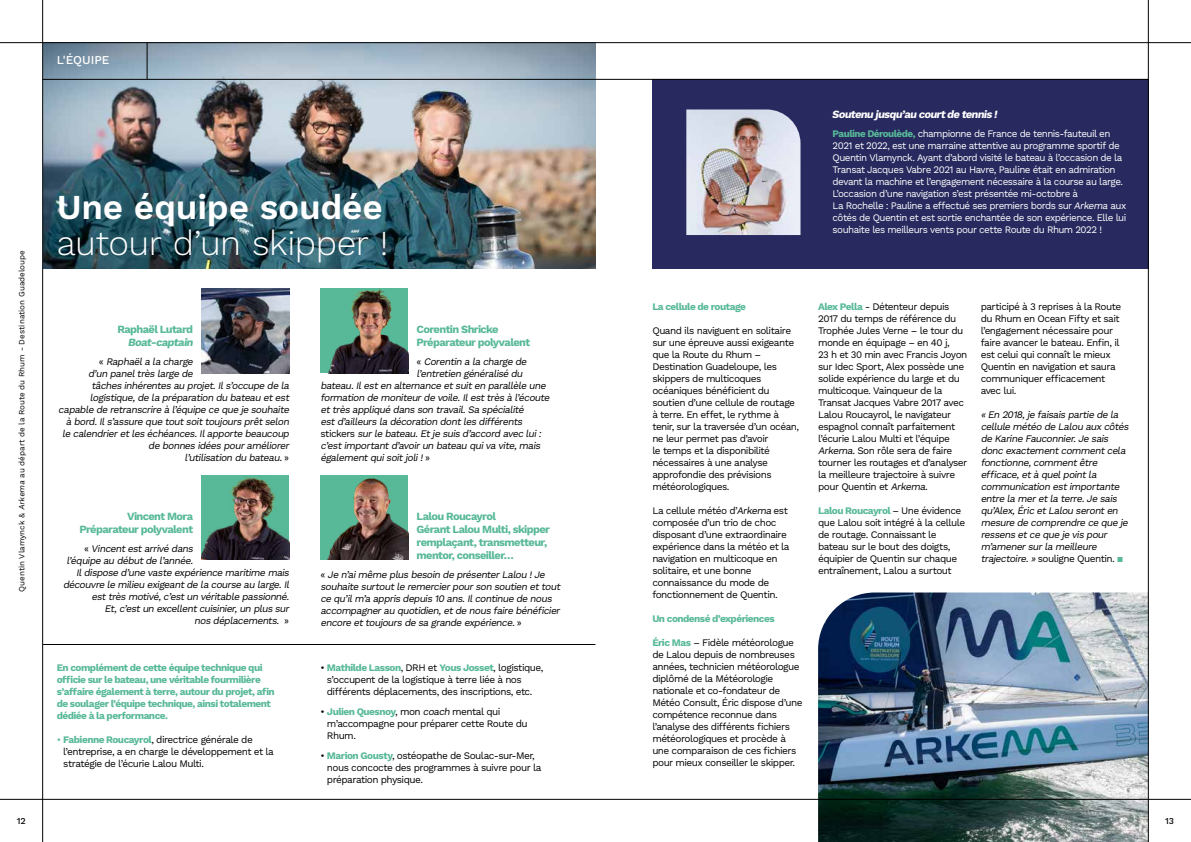
<style>
.page{position:relative;width:1191px;height:842px;background:#fff}
.page>*{position:absolute;margin:0;border:0;box-sizing:border-box;transform-origin:0 0}
.t1{font:300 35px "Work Sans";letter-spacing:-.015em;color:#fff}
.t2{font:600 35px "Work Sans";letter-spacing:-.005em;color:#fff}
.t3{font:500 12px "Work Sans";color:#fff}
.t4{font:700 11px/13px "Work Sans";letter-spacing:-.055em;color:#58b998}
.t5{font:italic 700 11px "Work Sans";color:#fff}
.t6{font:italic 700 11px "Work Sans";color:#58b998}
.t7{font:10px/12px "Work Sans";letter-spacing:-.055em;color:#000}
.t8{font:italic 10px/12px "Work Sans";letter-spacing:-.06em;color:#000}
.t9{font:10px/12px "Work Sans";letter-spacing:-.055em;color:#fff}
.t10{font:700 10px/12px "Work Sans";letter-spacing:-.05em;color:#58b998}
.t11{font:500 9px "Work Sans";color:#000}
.t12{font:8px "Work Sans";color:#000}
.s1{font-style:italic}
.s2{font-style:normal}
.s3{color:#58b998}
.s4{font-weight:700;color:#58b998}
.s5{font-style:normal;color:#58b998}
</style>
<div class="page">
<img style="left:43px;top:43px;width:552px;height:226px">
<img style="left:202px;top:288px;width:87px;height:85px">
<img style="left:320px;top:288px;width:88px;height:85px">
<img style="left:202px;top:475px;width:87px;height:85px">
<img style="left:320px;top:475px;width:88px;height:85px">
<div style="left:652px;top:79px;width:496px;height:190px;background:#282a5f"></div>
<img style="left:686px;top:109px;width:114px;height:126px">
<img style="left:818px;top:592px;width:330px;height:250px">
<hr style="left:42px;top:0;width:1px;height:842px;background:#000">
<hr style="left:1148px;top:0;width:1px;height:842px;background:#000">
<hr style="left:0;top:799px;width:1191px;height:1px;background:#000">
<hr style="left:0;top:42px;width:1191px;height:1px;background:#000">
<hr style="left:147px;top:43px;width:1px;height:36px;background:#000">
<hr style="left:43px;top:79px;width:1105px;height:1px;background:#000">
<hr style="left:43px;top:644px;width:552px;height:1px;background:#000">
<p class="t3" style="left:57px;top:53px;width:54px">L'ÉQUIPE</p>
<p class="t12" style="left:17px;top:592px;width:343px;rotate:-90deg">Quentin Vlamynck &amp; <span class="s1">Arkema</span> au départ de la Route du Rhum - Destination Guadeloupe</p>
<h1 class="t2" style="left:57px;top:186px;width:327px">Une équipe soudée</h1>
<h1 class="t1" style="left:57px;top:222px;width:333px">autour d’un skipper !</h1>
<p class="t4" style="left:117px;top:324px;width:77px">Raphaël Lutard</p>
<p class="t6" style="left:128px;top:336px;width:69px">Boat-captain</p>
<p class="t8" style="left:99px;top:356px;width:98px"><span class="s2">«</span> Raphaëla la charge</p>
<p class="t8" style="left:88px;top:368px;width:109px">d’un paneltrèslarge de</p>
<p class="t8" style="left:91px;top:380px;width:201px">tâchesinhérentesau projet.Ils’occupe de la</p>
<p class="t8" style="left:90px;top:392px;width:203px">logistique,de la préparation du bateau etest</p>
<p class="t8" style="left:58px;top:404px;width:234px">capable de retranscrire à l’équipe ce que je souhaite</p>
<p class="t8" style="left:66px;top:416px;width:227px">à bord.Ils’assure que toutsoittoujoursprêtselon</p>
<p class="t8" style="left:62px;top:428px;width:230px">le calendrieretleséchéances.Ilapporte beaucoup</p>
<p class="t8" style="left:148px;top:440px;width:144px">de bonnesidéespouraméliorer</p>
<p class="t8" style="left:185px;top:452px;width:106px">l’utilisation du bateau.<span class="s2">»</span></p>
<p class="t4" style="left:79px;top:510px;width:115px;text-align:right">Vincent Mora<br>Préparateur polyvalent</p>
<p class="t8" style="left:84px;top:543px;width:113px"><span class="s2">«</span> Vincentestarrivé dans</p>
<p class="t8" style="left:67px;top:555px;width:130px">l’équipe au débutde l’année.</p>
<p class="t8" style="left:76px;top:567px;width:216px">Ildispose d’une vaste expérience maritime mais</p>
<p class="t8" style="left:63px;top:579px;width:230px">découvre le milieu exigeantde la course au large.Il</p>
<p class="t8" style="left:91px;top:591px;width:201px">esttrèsmotivé,c’estun véritable passionné.</p>
<p class="t8" style="left:104px;top:603px;width:188px">Et,c’estun excellentcuisinier,un plussur</p>
<p class="t8" style="left:194px;top:615px;width:96px">nosdéplacements. <span class="s2">»</span></p>
<p class="t10" style="left:57px;top:662px;width:220px">En complément de cette équipe technique qui officie sur le bateau, une véritable fourmilière s’affaire également à terre, autour du projet, afin de soulager l’équipe technique, ainsi totalement dédiée à la performance.</p>
<p class="t7" style="left:63px;top:734px;width:212px;text-indent:-7px"><span class="s3">•</span> <span class="s4">Fabienne Roucayrol</span>, directrice générale de l’entreprise, a en charge le développement et la stratégie de l’écurie Lalou Multi.</p>
<p class="t4" style="left:416px;top:324px;width:115px">Corentin Shricke<br>Préparateur polyvalent</p>
<p class="t8" style="left:416px;top:356px;width:114px"><span class="s2">«</span> Corentin a la charge de</p>
<p class="t8" style="left:416px;top:368px;width:110px">l’entretien généralisé du</p>
<p class="t8" style="left:320px;top:380px;width:229px">bateau.Ilesten alternance etsuiten parallèle une</p>
<p class="t8" style="left:320px;top:392px;width:233px">formation de moniteurde voile.Ilesttrèsà l’écoute</p>
<p class="t8" style="left:320px;top:404px;width:207px">ettrèsappliqué dansson travail.Sa spécialité</p>
<p class="t8" style="left:320px;top:416px;width:205px">estd’ailleursla décoration dontlesdifférents</p>
<p class="t8" style="left:320px;top:428px;width:225px"><span class="s2">s t i c ke r s</span> surle bateau.Etje suisd’accord avec lui:</p>
<p class="t8" style="left:320px;top:440px;width:223px">c’estimportantd’avoirun bateau quiva vite,mais</p>
<p class="t8" style="left:320px;top:452px;width:111px">égalementquisoitjoli!<span class="s2">»</span></p>
<p class="t4" style="left:416px;top:510px;width:135px">Lalou Roucayrol<br>Gérant Lalou Multi, skipper remplaçant, transmetteur, mentor, conseiller…</p>
<p class="t8" style="left:320px;top:569px;width:243px"><span class="s2">«</span> Je n’aimême plusbesoin de présenterLalou !Je souhaite surtoutle remercierpourson soutien ettout ce qu’ilm’a apprisdepuis10 ans.Ilcontinue de nous accompagnerau quotidien,etde nousfaire bénéficier encore ettoujoursde sa grande expérience.<span class="s2">»</span></p>
<p class="t7" style="left:327px;top:662px;width:218px;text-indent:-7px">• <span class="s4">Mathilde Lasson</span>, DRH et <span class="s4">Yous Josset</span>, logistique, s’occupent de la logistique à terre liée à nos différents déplacements, des inscriptions, etc.</p>
<p class="t7" style="left:327px;top:706px;width:202px;text-indent:-7px">• <span class="s4">Julien Quesnoy</span>, mon <span class="s1">coach</span> mental qui m’accompagne pour préparer cette Route du<br>Rhum.</p>
<p class="t7" style="left:327px;top:750px;width:216px;text-indent:-7px">• <span class="s4">Marion Gousty</span>, ostéopathe de Soulac-sur-Mer, nous concocte des programmes à suivre pour la préparation physique.</p>
<p class="t5" style="left:832px;top:108px;width:169px">Soutenu jusqu’au courtde tennis!</p>
<p class="t9" style="left:832px;top:128px;width:295px"><span class="s4">Pauline Déroulède,</span> championne de France de tennis-fauteuil en 2021 et 2022, est une marraine attentive au programme sportif de Quentin Vlamynck. Ayant d’abord visité le bateau à l’occasion de la Transat Jacques Vabre 2021 au Havre, Pauline était en admiration devant la machine et l’engagement nécessaire à la course au large.<br>L’occasion d’une navigation s’est présentée mi-octobre à<br>La Rochelle : Pauline a effectué ses premiers bords sur <span class="s1">Arkema</span> aux côtés de Quentin et est sortie enchantée de son expérience. Elle lui souhaite les meilleurs vents pour cette Route du Rhum 2022 !</p>
<p class="t10" style="left:652px;top:301px;width:95px">La cellule de routage</p>
<p class="t7" style="left:652px;top:325px;width:148px">Quand ils naviguent en solitaire sur une épreuve aussi exigeante que la Route du Rhum –<br>Destination Guadeloupe, les skippers de multicoques océaniques bénéficient du soutien d’une cellule de routage à terre. En effet, le rythme à tenir, sur la traversée d’un océan, ne leur permet pas d’avoir<br>le temps et la disponibilité nécessaires à une analyse approfondie des prévisions météorologiques.</p>
<p class="t7" style="left:652px;top:505px;width:139px">La cellule météo d’<span class="s1">Arkema</span> est composée d’un trio de choc disposant d’une extraordinaire expérience dans la météo et la navigation en multicoque en solitaire, et une bonne connaissance du mode de fonctionnement de Quentin.</p>
<p class="t10" style="left:652px;top:613px;width:124px">Un condensé d’expériences</p>
<p class="t7" style="left:652px;top:637px;width:152px"><span class="s4">Éric Mas</span> – Fidèle météorologue de Lalou depuis de nombreuses années, technicien météorologue diplômé de la Météorologie nationale et co-fondateur de<br>Météo Consult, Éric dispose d’une compétence reconnue dans l’analyse des différents fichiers météorologiques et procède à une comparaison de ces fichiers pour mieux conseiller le skipper.</p>
<p class="t7" style="left:818px;top:301px;width:151px"><span class="s4">Alex Pella</span> - Détenteur depuis<br>2017 du temps de référence du<br>Trophée Jules Verne – le tour du monde en équipage – en 40 j,<br>23 h et 30 min avec Francis Joyon sur Idec Sport, Alex possède une solide expérience du large et du multicoque. Vainqueur de la<br>Transat Jacques Vabre 2017 avec<br>Lalou Roucayrol, le navigateur espagnol connaît parfaitement l’écurie Lalou Multi et l’équipe<br><span class="s1">Arkema</span>. Son rôle sera de faire tourner les routages et d’analyser la meilleure trajectoire à suivre pour Quentin et <span class="s1">Arkema</span>.</p>
<p class="t7" style="left:818px;top:505px;width:149px"><span class="s4">Lalou Roucayrol</span> – Une évidence que Lalou soit intégré à la cellule de routage. Connaissant le bateau sur le bout des doigts, équipier de Quentin sur chaque entraînement, Lalou a surtout</p>
<p class="t7" style="left:980px;top:301px;width:142px">participé à 3 reprises à la Route du Rhum en Ocean Fifty et sait l’engagement nécessaire pour faire avancer le bateau. Enfin, il est celui qui connaît le mieux<br>Quentin en navigation et saura communiquer efficacement avec lui.</p>
<p class="t8" style="left:980px;top:409px;width:151px">«En 2018,je faisaispartie de la cellule météo de Lalou auxcôtés de Karine Fauconnier.Je sais donc exactementcommentcela fonctionne,commentêtre efficace,età quelpointla communication estimportante entre la meretla terre.Je sais qu’Alex,Éric etLalou seronten mesure de comprendre ce que je ressensetce que je vispour m’amenersurla meilleure trajectoire.»<span class="s2">souligne Quentin.</span> <span class="s5">▪</span></p>
<p class="t11" style="left:17px;top:816px;width:11px">12</p>
<p class="t11" style="left:1165px;top:816px;width:11px">13</p>
</div>
